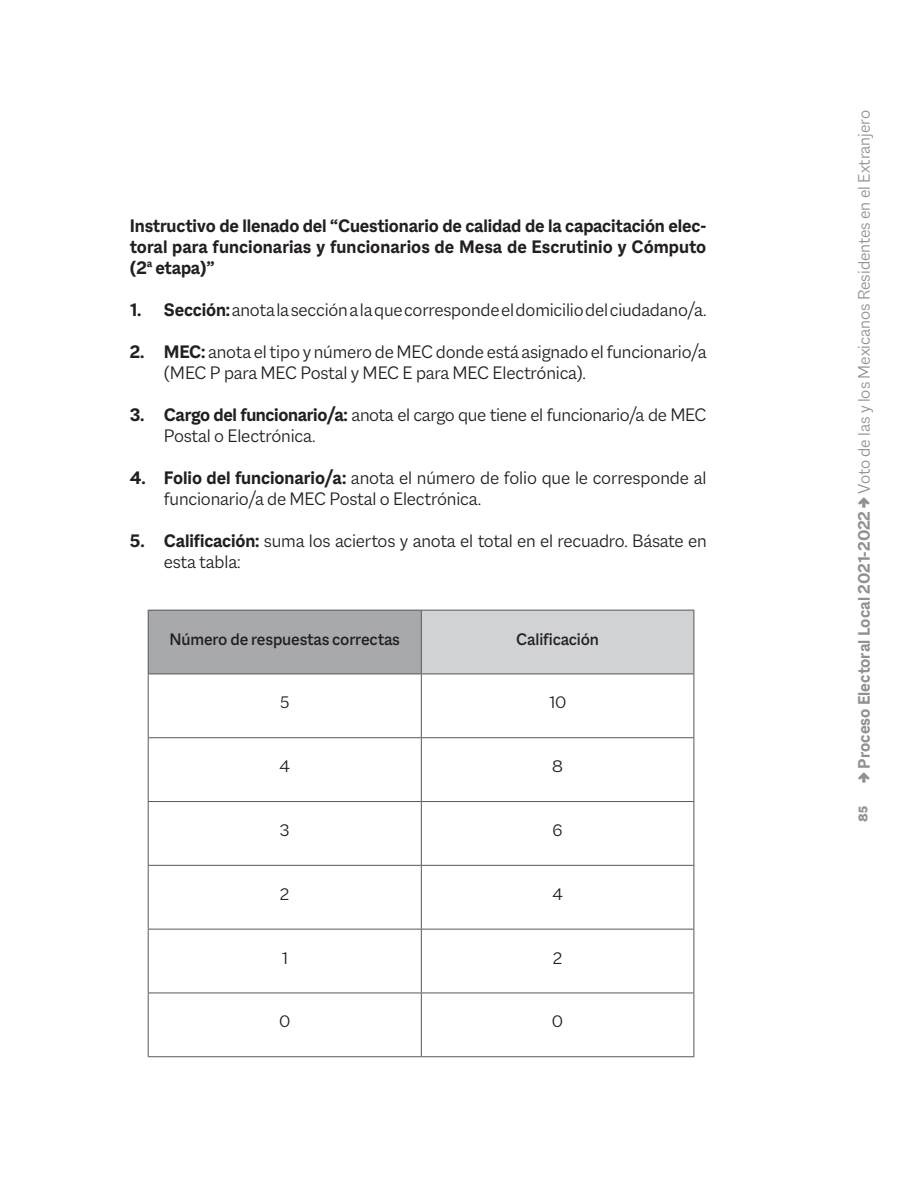
<style>
.page{position:relative;width:915px;height:1191px;background:#fff}
.page>*{position:absolute;margin:0;border:0;box-sizing:border-box;transform-origin:0 0}
.Incisos{font:300 19.5px/21px "Macklin Sans";letter-spacing:-.01em;color:#231f20}
.Cuerpo_de_texto{font:700 19.5px/21px "Macklin Sans";color:#231f20;text-align:justify}
.t1{font:300 18px "Macklin Sans";color:#8f9194}
.Tabla_título{font:500 18px "Macklin Sans";letter-spacing:-.01em;color:#231f20}
.Tabla_contenido{font:300 18px "Macklin Sans";color:#231f20}
.s1{font-weight:700}
.s2{font-weight:800;font-size:13.5px}
.s3{font-family:"Omnes";font-weight:700}
</style>
<div class="page">
<div style="left:148px;top:610px;width:273px;height:64px;background:#a8a9ad"></div>
<div style="left:421px;top:610px;width:272px;height:64px;background:#d1d2d4"></div>
<hr style="left:421px;top:738px;width:1px;height:63px;background:#57585a">
<hr style="left:148px;top:801px;width:273px;height:1px;background:#57585a">
<hr style="left:421px;top:801px;width:273px;height:1px;background:#57585a">
<hr style="left:421px;top:802px;width:1px;height:63px;background:#57585a">
<hr style="left:421px;top:865px;width:1px;height:63px;background:#57585a">
<hr style="left:421px;top:929px;width:1px;height:63px;background:#57585a">
<hr style="left:421px;top:993px;width:1px;height:63px;background:#57585a">
<hr style="left:421px;top:674px;width:1px;height:63px;background:#57585a">
<hr style="left:148px;top:737px;width:273px;height:1px;background:#57585a">
<hr style="left:421px;top:737px;width:273px;height:1px;background:#57585a">
<hr style="left:148px;top:610px;width:273px;height:1px;background:#57585a">
<hr style="left:148px;top:610px;width:1px;height:63px;background:#57585a">
<hr style="left:148px;top:673px;width:273px;height:1px;background:#57585a">
<hr style="left:148px;top:674px;width:1px;height:63px;background:#57585a">
<hr style="left:693px;top:674px;width:1px;height:63px;background:#57585a">
<hr style="left:148px;top:738px;width:1px;height:63px;background:#57585a">
<hr style="left:693px;top:738px;width:1px;height:63px;background:#57585a">
<hr style="left:148px;top:802px;width:1px;height:63px;background:#57585a">
<hr style="left:693px;top:802px;width:1px;height:63px;background:#57585a">
<hr style="left:148px;top:865px;width:273px;height:1px;background:#57585a">
<hr style="left:148px;top:865px;width:1px;height:63px;background:#57585a">
<hr style="left:421px;top:865px;width:273px;height:1px;background:#57585a">
<hr style="left:693px;top:865px;width:1px;height:63px;background:#57585a">
<hr style="left:148px;top:928px;width:273px;height:1px;background:#57585a">
<hr style="left:148px;top:929px;width:1px;height:63px;background:#57585a">
<hr style="left:421px;top:928px;width:273px;height:1px;background:#57585a">
<hr style="left:693px;top:929px;width:1px;height:63px;background:#57585a">
<hr style="left:148px;top:992px;width:273px;height:1px;background:#57585a">
<hr style="left:148px;top:993px;width:1px;height:63px;background:#57585a">
<hr style="left:421px;top:992px;width:273px;height:1px;background:#57585a">
<hr style="left:693px;top:993px;width:1px;height:63px;background:#57585a">
<hr style="left:148px;top:1056px;width:273px;height:1px;background:#57585a">
<hr style="left:421px;top:1056px;width:273px;height:1px;background:#57585a">
<hr style="left:421px;top:610px;width:273px;height:1px;background:#57585a">
<hr style="left:421px;top:610px;width:1px;height:63px;background:#57585a">
<hr style="left:693px;top:610px;width:1px;height:63px;background:#57585a">
<hr style="left:421px;top:673px;width:273px;height:1px;background:#57585a">
<p class="Cuerpo_de_texto" style="left:130px;top:215px;width:578px">Instructivo de llenado del “Cuestionario de calidad de la capacitación elec&shy;toral para funcionarias y funcionarios de Mesa de Escrutinio y Cómputo (2<sup>a</sup> etapa)”</p>
<p class="Incisos" style="left:130px;top:299px;width:578px"><span class="s1">1. Sección:</span> anota la sección a la que corresponde el domicilio del ciudadano/a.</p>
<p class="Incisos" style="left:164px;top:341px;width:544px;text-indent:-34px"><span class="s1">2. MEC:</span> anota el tipo y número de MEC donde está asignado el funcionario/a (MEC P para MEC Postal y MEC E para MEC Electrónica).</p>
<p class="Incisos" style="left:164px;top:404px;width:544px;text-indent:-34px"><span class="s1">3. Cargo del funcionario/a:</span> anota el cargo que tiene el funcionario/a de MEC<br>Postal o Electrónica.</p>
<p class="Incisos" style="left:164px;top:467px;width:544px;text-indent:-34px"><span class="s1">4. Folio del funcionario/a:</span> anota el número de folio que le corresponde al funcionario/a de MEC Postal o Electrónica.</p>
<p class="Incisos" style="left:164px;top:530px;width:544px;text-indent:-34px"><span class="s1">5. Calificación:</span> suma los aciertos y anota el total en el recuadro. Básate en esta tabla:</p>
<p class="Tabla_título" style="left:169px;top:628px;width:232px">Número de respuestas correctas</p>
<p class="Tabla_título" style="left:516px;top:628px;width:84px">Calificación</p>
<p class="Tabla_contenido" style="left:280px;top:692px;width:11px">5</p>
<p class="Tabla_contenido" style="left:548px;top:692px;width:19px">10</p>
<p class="Tabla_contenido" style="left:279px;top:756px;width:12px">4</p>
<p class="Tabla_contenido" style="left:552px;top:756px;width:12px">8</p>
<p class="Tabla_contenido" style="left:280px;top:820px;width:11px">3</p>
<p class="Tabla_contenido" style="left:552px;top:820px;width:11px">6</p>
<p class="Tabla_contenido" style="left:280px;top:883px;width:11px">2</p>
<p class="Tabla_contenido" style="left:552px;top:883px;width:12px">4</p>
<p class="Tabla_contenido" style="left:281px;top:947px;width:8px">1</p>
<p class="Tabla_contenido" style="left:553px;top:947px;width:11px">2</p>
<p class="Tabla_contenido" style="left:279px;top:1011px;width:13px">0</p>
<p class="Tabla_contenido" style="left:551px;top:1011px;width:13px">0</p>
<p class="t1" style="left:853px;top:822px;width:714px;rotate:-90deg"><span class="s2">85</span> <span class="s3">•</span> <span class="s1">Proceso Electoral Local 2021-2022</span> <span class="s3">•</span> Voto de las y los Mexicanos Residentes en el Extranjero</p>
</div>
